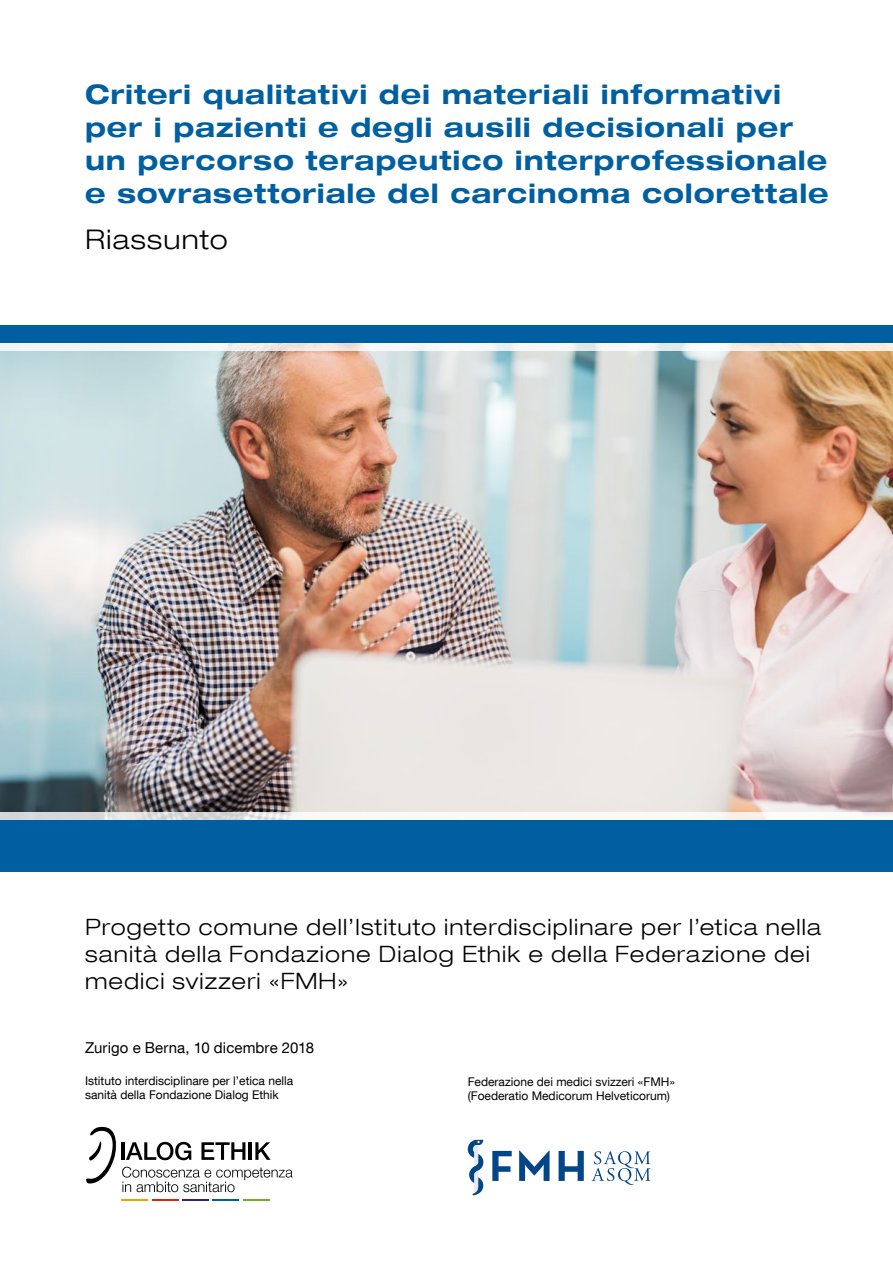
<style>
.page{position:relative;width:893px;height:1263px;background:#fff}
.page>*{position:absolute;margin:0;border:0;box-sizing:border-box;transform-origin:0 0}
.t1{font:700 expanded 27px/33px "Helvetica Neue LT Com";letter-spacing:.03em;color:#005fa1}
.t2{font:300 expanded 27px "Helvetica Neue LT Com";letter-spacing:.05em;color:#000}
.t3{font:300 expanded 22.5px/27px "Helvetica Neue LT Com";letter-spacing:.045em;color:#000}
.t4{font:15px "Helvetica Neue LT Com";letter-spacing:.005em;color:#000}
.t5{font:12px/13.8px "Helvetica Neue LT Com";color:#000}
</style>
<div class="page">
<img style="left:0;top:351px;width:893px;height:461px">
<svg style="left:0;top:812px;width:893px;height:8px"></svg>
<svg style="left:0;top:343px;width:893px;height:8px;fill:#f4f5f6"></svg>
<div style="left:0;top:326px;width:893px;height:17px;background:#005fa1"></div>
<div style="left:0;top:821px;width:893px;height:51px;background:#005fa1"></div>
<svg style="left:492px;top:1151px;width:20px;height:30px"></svg>
<svg style="left:519px;top:1150px;width:31px;height:31px"></svg>
<svg style="left:559px;top:1151px;width:25px;height:30px"></svg>
<svg style="left:468px;top:1140px;width:15px;height:55px"></svg>
<svg style="left:591px;top:1151px;width:59px;height:34px"></svg>
<hr style="left:122px;top:1199px;width:26px;height:2px;background:#f4a000">
<hr style="left:152px;top:1199px;width:26px;height:2px;background:#e4220a">
<hr style="left:213px;top:1199px;width:26px;height:2px;background:#005fa1">
<hr style="left:182px;top:1199px;width:27px;height:2px;background:#332382">
<hr style="left:243px;top:1199px;width:26px;height:2px;background:#72af24">
<svg style="left:86px;top:1127px;width:207px;height:65px"></svg>
<p class="t1" style="left:85px;top:77px;width:745px">Criteri qualitativi dei materiali informativi per i pazienti e degli ausili decisionali per un percorso terapeutico interprofessionale e sovrasettoriale del carcinoma colorettale</p>
<p class="t2" style="left:85px;top:223px;width:144px">Riassunto</p>
<p class="t3" style="left:85px;top:913px;width:737px">Progetto comune dell’Istituto interdisciplinare per l’etica nella sanità della Fondazione Dialog Ethik e della Federazione dei medici svizzeri «FMH»</p>
<p class="t4" style="left:85px;top:1038px;width:231px">Zurigo e Berna, 10 dicembre 2018</p>
<p class="t5" style="left:85px;top:1073px;width:210px">Istituto interdisciplinare per l’etica nella sanità della Fondazione Dialog Ethik</p>
<p class="t5" style="left:468px;top:1074px;width:209px">Federazione dei medici svizzeri «FMH» (Foederatio Medicorum Helveticorum)</p>
</div>
